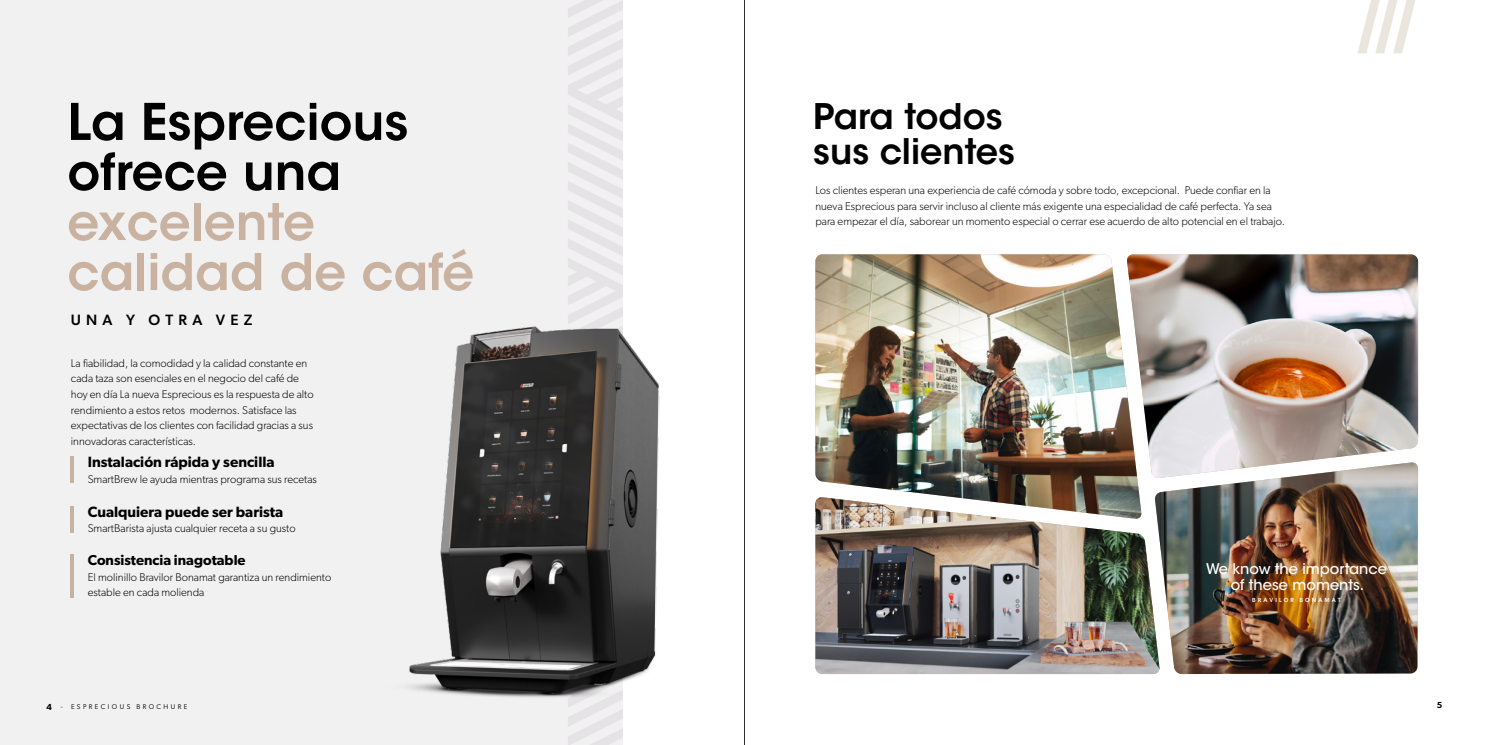
<style>
.page{position:relative;width:1489px;height:745px;background:#fff}
.page>*{position:absolute;margin:0;border:0;box-sizing:border-box;transform-origin:0 0}
.t1{font:600 50px/50px "ITC Avant Garde Std";color:#c9b2a0}
.t2{font:600 50px/50px "ITC Avant Garde Std";color:#000}
.t3{font:600 35px/35px "ITC Avant Garde Std";color:#000}
.t4{font:500 15px "Gibson";letter-spacing:.35em;color:#000}
.t5{font:600 14.88px "Gibson";color:#000}
.t6{font:500 14.62px/16.4px "ITC Avant Garde Std";color:#fff;text-align:center}
.t7{font:600 14.38px "Gibson";color:#000}
.t8{font:300 11.25px/15.6px "Gibson";color:#000}
.t9{font:600 8.75px "Gibson";color:#000}
.t10{font:6.88px "Gibson";letter-spacing:.35em;color:#000}
.t11{font:500 6px "Gibson";letter-spacing:.35em;color:#fff}
.s1{font-weight:600;font-size:8.75px}
</style>
<div class="page">
<div style="left:0;top:0;width:622px;height:744px;background:#f2f1f2"></div>
<svg style="left:568px;top:0;width:54px;height:255px"></svg>
<svg style="left:1358px;top:0;width:57px;height:53px"></svg>
<img style="left:1155px;top:478px;width:262px;height:195px">
<img style="left:1141px;top:254px;width:276px;height:224px">
<img style="left:815px;top:254px;width:326px;height:242px">
<img style="left:815px;top:497px;width:344px;height:176px">
<img style="left:409px;top:255px;width:251px;height:489px">
<hr style="left:71px;top:456px;width:3px;height:27px;background:#c9b2a0">
<hr style="left:71px;top:505px;width:3px;height:27px;background:#c9b2a0">
<hr style="left:71px;top:554px;width:3px;height:44px;background:#c9b2a0">
<hr style="left:744px;top:0;width:1px;height:744px;background:#2e3134">
<h1 class="t2" style="left:67px;top:96px;width:342px">La Esprecious ofrece una</h1>
<h1 class="t1" style="left:67px;top:196px;width:408px">excelente calidad de café</h1>
<h3 class="t4" style="left:71px;top:310px;width:183px">UNA Y OTRA VEZ</h3>
<p class="t8" style="left:71px;top:354px;width:244px">La fiabilidad, la comodidad y la calidad constante en cada taza son esenciales en el negocio del café de hoy en día La nueva Esprecious es la respuesta de alto rendimiento a estos retos modernos. Satisface las expectativas de los clientes con facilidad gracias a sus innovadoras características.</p>
<h3 class="t5" style="left:88px;top:453px;width:188px">Instalación rápida y sencilla</h3>
<p class="t8" style="left:88px;top:470px;width:231px">SmartBrew le ayuda mientras programa sus recetas</p>
<h3 class="t5" style="left:88px;top:502px;width:197px">Cualquiera puede ser barista</h3>
<p class="t8" style="left:88px;top:520px;width:209px">SmartBarista ajusta cualquier receta a su gusto</p>
<p class="t7" style="left:88px;top:551px;width:159px">Consistencia inagotable</p>
<p class="t8" style="left:88px;top:568px;width:245px">El molinillo Bravilor Bonamat garantiza un rendimiento estable en cada molienda</p>
<p class="t10" style="left:47px;top:701px;width:142px"><span class="s1">4</span> - ESPRECIOUS BROCHURE</p>
<h2 class="t3" style="left:813px;top:98px;width:203px">Para todos sus clientes</h2>
<p class="t8" style="left:815px;top:182px;width:471px">Los clientes esperan una experiencia de café cómoda y sobre todo, excepcional. Puede confiar en la nueva Esprecious para servir incluso al cliente más exigente una especialidad de café perfecta. Ya sea para empezar el día, saborear un momento especial o cerrar ese acuerdo de alto potencial en el trabajo.</p>
<p class="t6" style="left:1205px;top:559px;width:182px">We know the importance of these moments.</p>
<p class="t11" style="left:1252px;top:595px;width:90px">BRAVILOR BONAMAT</p>
<p class="t9" style="left:1436px;top:699px;width:7px">5</p>
</div>
